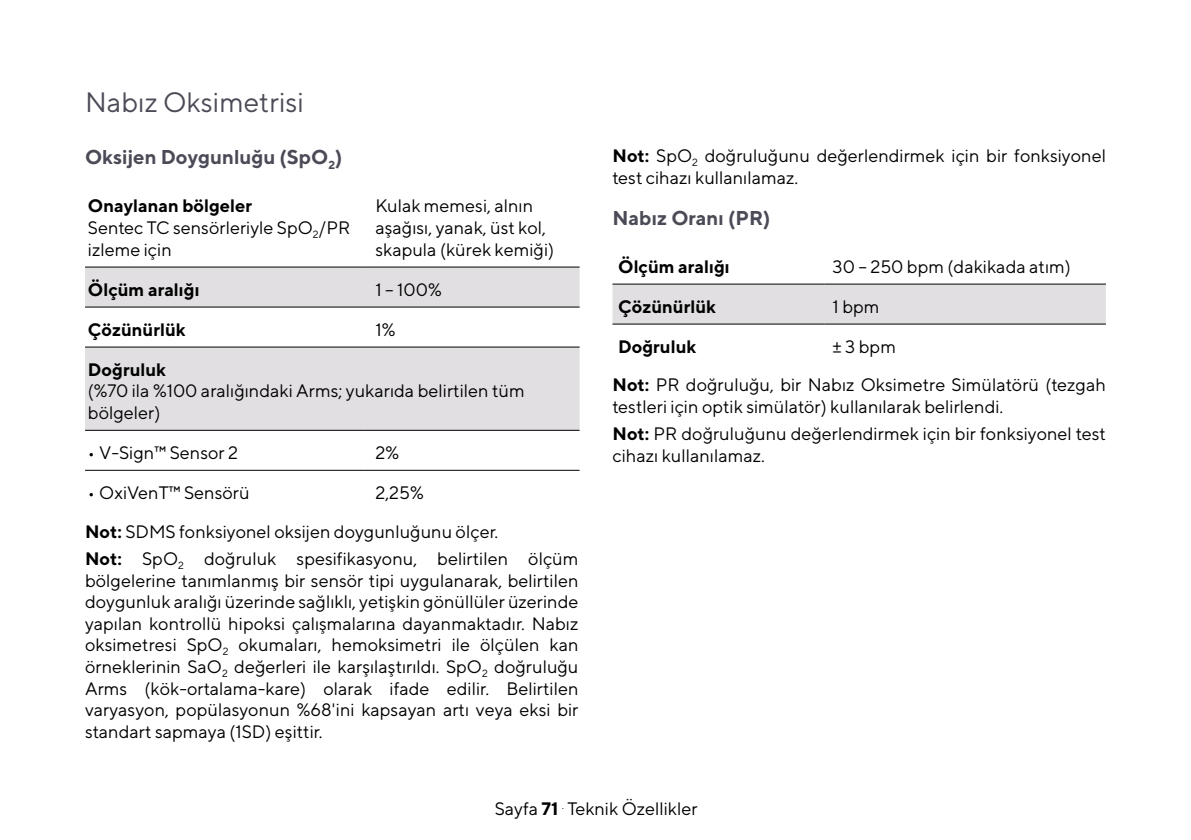
<style>
.page{position:relative;width:1191px;height:840px;background:#fff}
.page>*{position:absolute;margin:0;border:0;box-sizing:border-box;transform-origin:0 0}
.Überschrift_2{font:28px "TT Norms";color:#4b4b57}
.Untertitel{font:700 20px "TT Norms";color:#4b4b57}
.Absatz_Standard{font:18px/21.6px "TT Norms";color:#000}
.Table_Body{font:18px/21.6px "TT Norms";color:#000}
.Table_Body-2{font:700 18px "TT Norms";color:#000}
.Aufzählung_1{font:18px "TT Norms";color:#000}
.s1{font-weight:700}
</style>
<div class="page">
<svg style="left:85px;top:267px;width:494px;height:162px;fill:#e1dfe1"></svg>
<hr style="left:85px;top:266px;width:279px;height:1px;background:#000">
<hr style="left:364px;top:266px;width:215px;height:1px;background:#000">
<hr style="left:85px;top:306px;width:279px;height:1px;background:#000">
<hr style="left:364px;top:306px;width:215px;height:1px;background:#000">
<hr style="left:85px;top:346px;width:279px;height:1px;background:#000">
<hr style="left:364px;top:346px;width:215px;height:1px;background:#000">
<hr style="left:85px;top:429px;width:279px;height:1px;background:#000">
<hr style="left:364px;top:429px;width:215px;height:1px;background:#000">
<hr style="left:85px;top:469px;width:279px;height:1px;background:#000">
<hr style="left:364px;top:469px;width:215px;height:1px;background:#000">
<div style="left:612px;top:284px;width:494px;height:39px;background:#e1dfe1"></div>
<hr style="left:612px;top:283px;width:212px;height:1px;background:#000">
<hr style="left:824px;top:283px;width:282px;height:1px;background:#000">
<hr style="left:612px;top:323px;width:212px;height:1px;background:#000">
<hr style="left:824px;top:323px;width:282px;height:1px;background:#000">
<p class="Überschrift_2" style="left:85px;top:85px;width:220px">Nabız Oksimetrisi</p>
<p class="Untertitel" style="left:85px;top:145px;width:259px">Oksijen Doygunluğu (SpO<sub>2</sub>)</p>
<p class="Table_Body" style="left:88px;top:195px;width:264px"><span class="s1">Onaylanan bölgeler<br></span>Sentec TC sensörleriyle SpO<sub>2</sub>/PR izleme için</p>
<p class="Table_Body" style="left:375px;top:195px;width:180px">Kulak memesi, alnın aşağısı, yanak, üst kol, skapula (kürek kemiği)</p>
<p class="Table_Body-2" style="left:88px;top:278px;width:113px">Ölçüm aralığı</p>
<p class="Table_Body" style="left:375px;top:278px;width:68px">1 – 100%</p>
<p class="Table_Body-2" style="left:88px;top:318px;width:99px">Çözünürlük</p>
<p class="Table_Body" style="left:375px;top:318px;width:21px">1%</p>
<p class="Table_Body-2" style="left:88px;top:358px;width:80px">Doğruluk</p>
<p class="Table_Body" style="left:88px;top:379px;width:438px">(%70 ila %100 aralığındaki Arms; yukarıda belirtilen tüm bölgeler)</p>
<p class="Absatz_Standard" style="left:88px;top:441px;width:152px">• V-Sign™ Sensor 2</p>
<p class="Aufzählung_1" style="left:375px;top:441px;width:25px">2%</p>
<p class="Absatz_Standard" style="left:88px;top:481px;width:163px">• OxiVenT™ Sensörü</p>
<p class="Aufzählung_1" style="left:375px;top:481px;width:50px">2,25%</p>
<p class="Absatz_Standard" style="left:85px;top:520px;width:415px"><span class="s1">Not:</span> SDMS fonksiyonel oksijen doygunluğunu ölçer.</p>
<p class="Absatz_Standard" style="left:85px;top:547px;width:495px;text-align:justify"><span class="s1">Not:</span> SpO<sub>2</sub> doğruluk spesifikasyonu, belirtilen ölçüm bölgelerine tanımlanmış bir sensör tipi uygulanarak, belirtilen doygunluk aralığı üzerinde sağlıklı, yetişkin gönüllüler üzerinde yapılan kontrollü hipoksi çalışmalarına dayanmaktadır. Nabız oksimetresi SpO<sub>2</sub> okumaları, hemoksimetri ile ölçülen kan örneklerinin SaO<sub>2</sub> değerleri ile karşılaştırıldı. SpO<sub>2</sub> doğruluğu Arms (kök-ortalama-kare) olarak ifade edilir. Belirtilen varyasyon, popülasyonun %68'ini kapsayan artı veya eksi bir standart sapmaya (1SD) eşittir.</p>
<p class="Absatz_Standard" style="left:612px;top:144px;width:495px"><span class="s1">Not:</span> SpO<sub>2</sub> doğruluğunu değerlendirmek için bir fonksiyonel test cihazı kullanılamaz.</p>
<p class="Untertitel" style="left:612px;top:205px;width:159px">Nabız Oranı (PR)</p>
<p class="Table_Body-2" style="left:618px;top:255px;width:113px">Ölçüm aralığı</p>
<p class="Table_Body" style="left:832px;top:255px;width:240px">30 – 250 bpm (dakikada atım)</p>
<p class="Table_Body-2" style="left:618px;top:295px;width:99px">Çözünürlük</p>
<p class="Table_Body" style="left:832px;top:295px;width:48px">1 bpm</p>
<p class="Table_Body-2" style="left:618px;top:335px;width:80px">Doğruluk</p>
<p class="Table_Body" style="left:832px;top:335px;width:65px">± 3 bpm</p>
<p class="Absatz_Standard" style="left:612px;top:373px;width:495px"><span class="s1">Not:</span> PR doğruluğu, bir Nabız Oksimetre Simülatörü (tezgah testleri için optik simülatör) kullanılarak belirlendi.</p>
<p class="Absatz_Standard" style="left:612px;top:422px;width:495px"><span class="s1">Not:</span> PR doğruluğunu değerlendirmek için bir fonksiyonel test cihazı kullanılamaz.</p>
<p class="Absatz_Standard" style="left:495px;top:796px;width:204px">Sayfa <span class="s1">71</span> <sup>.</sup> Teknik Özellikler</p>
</div>
